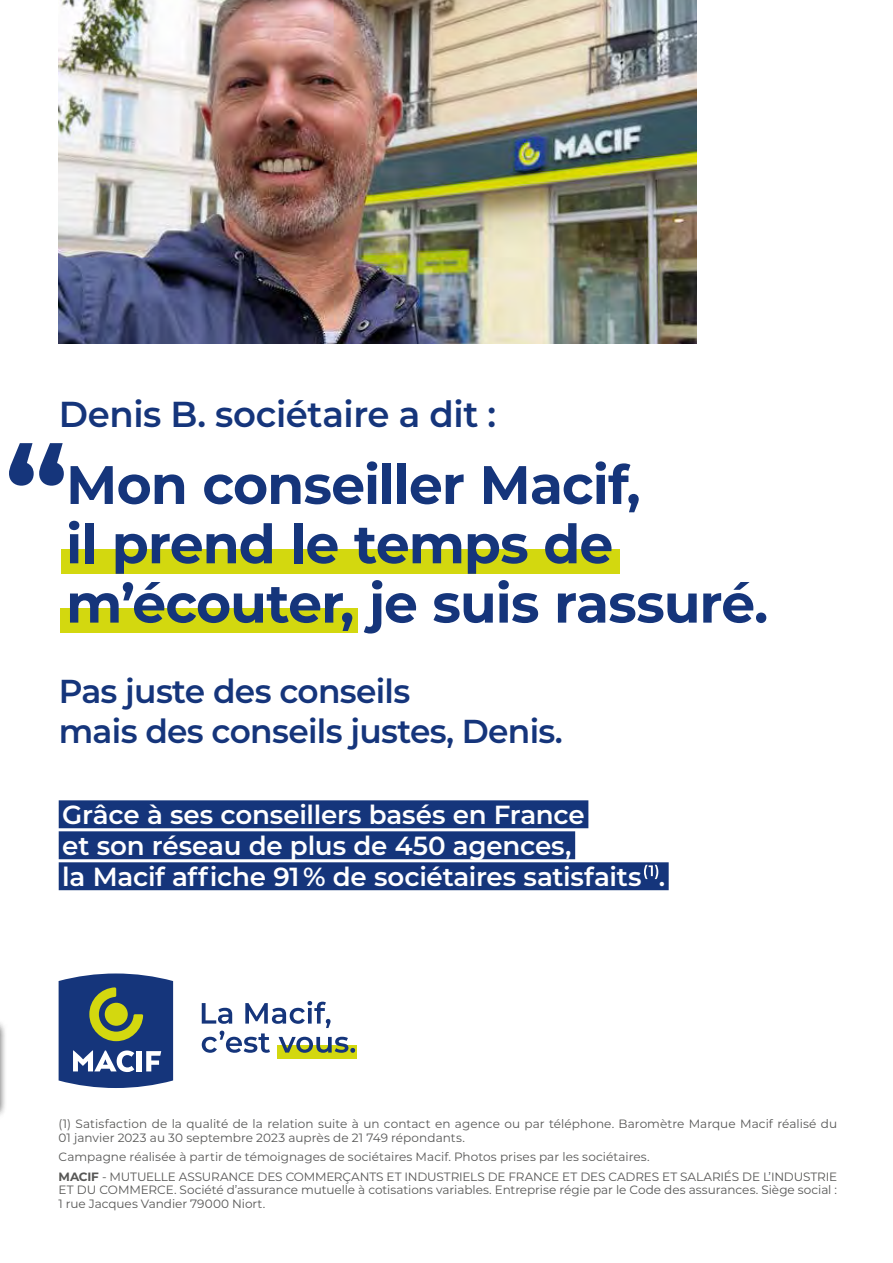
<style>
.page{position:relative;width:893px;height:1263px;background:#fff}
.page>*{position:absolute;margin:0;border:0;box-sizing:border-box;transform-origin:0 0}
.t1{font:700 54px/59.2px "Montserrat";letter-spacing:-.02em;color:#15357b}
.t2{font:600 36px "Montserrat";letter-spacing:-.01em;color:#15357b}
.t3{font:600 33.15px/39.8px "Montserrat";letter-spacing:-.02em;color:#15357b}
.t4{font:600 26.1px/31px "Montserrat";letter-spacing:-.01em;color:#fff}
.t5{font:12px/14px "Montserrat";color:#575756}
.s1{font-weight:700}
</style>
<div class="page">
<div style="left:277px;top:1045px;width:80px;height:13px;background:#d3d80f"></div>
<svg style="left:59px;top:973px;width:114px;height:115px;background:#455f7f"></svg>
<svg style="left:202px;top:1001px;width:153px;height:52px"></svg>
<div style="left:61px;top:549px;width:559px;height:25px;background:#d3d80f"></div>
<div style="left:61px;top:608px;width:297px;height:25px;background:#d3d80f"></div>
<svg style="left:9px;top:443px;width:55px;height:43px"></svg>
<img style="left:59px;top:0;width:638px;height:344px">
<div style="left:59px;top:800px;width:529px;height:28px;background:#15357b"></div>
<div style="left:59px;top:831px;width:516px;height:28px;background:#15357b"></div>
<div style="left:59px;top:862px;width:610px;height:28px;background:#15357b"></div>
<svg style="left:644px;top:865px;width:14px;height:14px"></svg>
<div style="left:0;top:1019px;width:7px;height:101px;background:#000;opacity:.75"></div>
<svg style="left:0;top:1023px;width:1px;height:85px"></svg>
<h2 class="t2" style="left:59px;top:388px;width:439px">Denis B. sociétaire a dit :</h2>
<h1 class="t1" style="left:66px;top:452px;width:703px">Mon conseiller Macif,<br>il prend le temps de m’écouter, je suis rassuré.</h1>
<h3 class="t3" style="left:59px;top:670px;width:506px">Pas juste des conseils<br>mais des conseils justes, Denis.</h3>
<h3 class="t4" style="left:62px;top:797px;width:604px">Grâce à ses conseillers basés en France<br>et son réseau de plus de 450 agences,<br>la Macif affiche 91% de sociétaires satisfaits .</h3>
<p class="t5" style="left:59px;top:1117px;width:780px">(1) Satisfaction de la qualité de la relation suite à un contact en agence ou par téléphone. Baromètre Marque Macif réalisé du<br>01 janvier 2023 au 30 septembre 2023 auprès de 21 749 répondants.</p>
<p class="t5" style="left:59px;top:1147px;width:780px;line-height:19.2px">Campagne réalisée à partir de témoignages de sociétaires Macif. Photos prises par les sociétaires.<br><span class="s1">MACIF</span> - MUTUELLE ASSURANCE DES COMMERÇANTS ET INDUSTRIELS DE FRANCE ET DES CADRES ET SALARIÉS DE L’INDUSTRIE</p>
<p class="t5" style="left:59px;top:1183px;width:780px">ET DU COMMERCE. Société d’assurance mutuelle à cotisations variables. Entreprise régie par le Code des assurances. Siège social :<br>1 rue Jacques Vandier 79000 Niort.</p>
</div>
